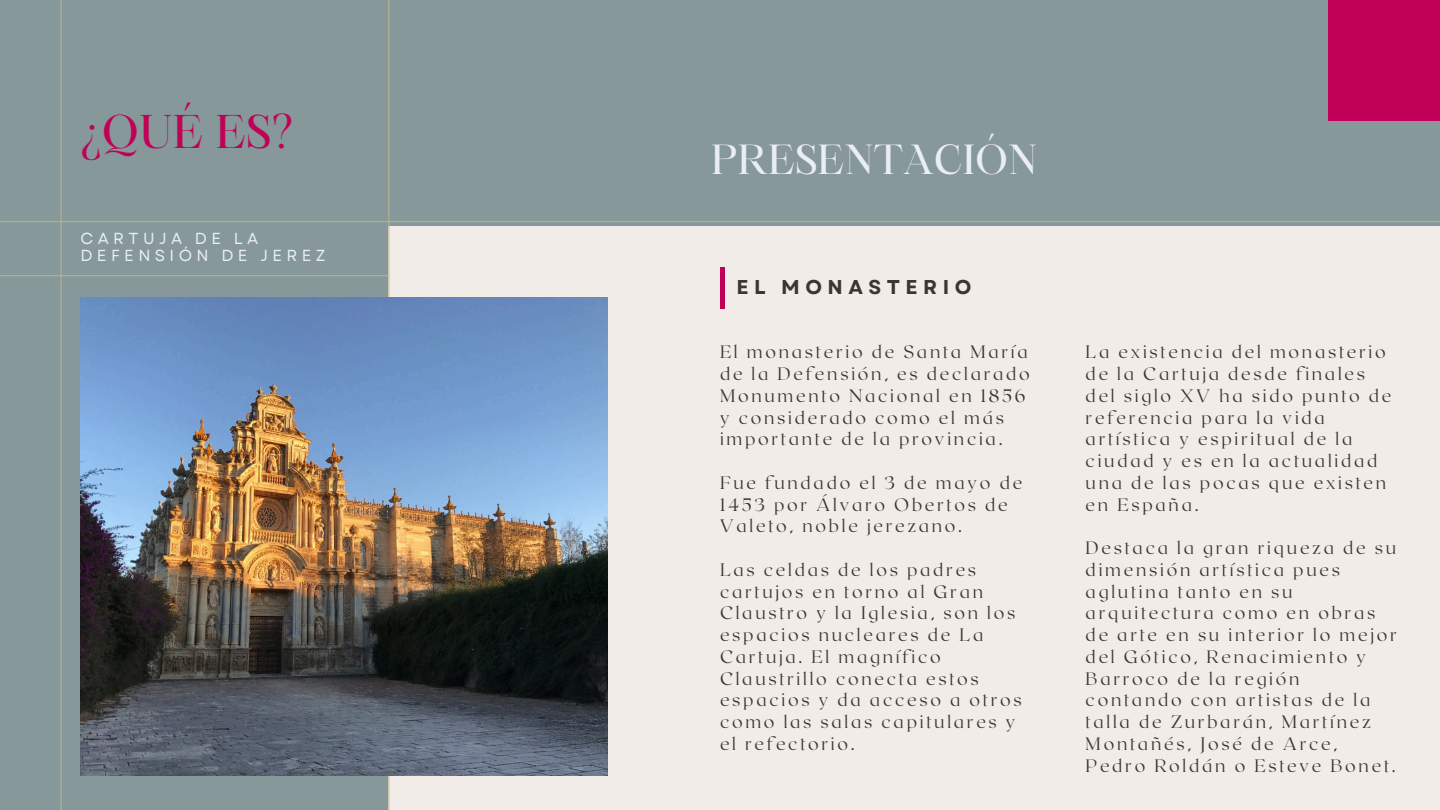
<style>
.page{position:relative;width:1440px;height:810px;background:#869899}
.page>*{position:absolute;margin:0;border:0;box-sizing:border-box;transform-origin:0 0}
.t1{font:45.4px "Maharlika";color:#c10057}
.t2{font:40.4px "Maharlika";color:#eaecf8}
.t3{font:700 20px "Garet";letter-spacing:.275em;color:#3a3633}
.t4{font:100 18px/21.8px "Roxborough CF";letter-spacing:.155em;color:#3a3633}
.t5{font:16px/17.2px "Garet";letter-spacing:.275em;color:#eaecf8}
</style>
<div class="page">
<div style="left:388px;top:226px;width:1052px;height:584px;background:#f1ece7"></div>
<hr style="left:61px;top:0;width:1px;height:810px;background:#bfb592">
<hr style="left:0;top:221px;width:1440px;height:1px;background:#bfb592">
<hr style="left:0;top:275px;width:389px;height:1px;background:#bfb592">
<hr style="left:388px;top:0;width:1px;height:810px;background:#bfb592">
<hr style="left:720px;top:267px;width:4px;height:42px;background:#c10057">
<img style="left:80px;top:297px;width:527px;height:478px">
<div style="left:1328px;top:0;width:112px;height:121px;background:#c10057"></div>
<p class="t1" style="left:80px;top:113px;width:214px">¿QUÉ ES?</p>
<p class="t5" style="left:80px;top:229px;width:246px">CARTUJA DE LA<br>DEFENSIÓN DE JEREZ</p>
<h3 class="t2" style="left:711px;top:143px;width:327px">PRESENTACIÓN</h3>
<h1 class="t3" style="left:736px;top:273px;width:236px">EL MONASTERIO</h1>
<h4 class="t4" style="left:720px;top:340px;width:311px">El monasterio de Santa María de la Defensión, es declarado<br>Monumento Nacional en 1856 y considerado como el más importante de la provincia.</h4>
<h4 class="t4" style="left:720px;top:471px;width:304px">Fue fundado el 3 de mayo de<br>1453 por Álvaro Obertos de<br>Valeto, noble jerezano.</h4>
<h4 class="t4" style="left:720px;top:558px;width:303px">Las celdas de los padres cartujos en torno al Gran<br>Claustro y la Iglesia, son los espacios nucleares de La<br>Cartuja. El magnífico<br>Claustrillo conecta estos espacios y da acceso a otros como las salas capitulares y el refectorio.</h4>
<h4 class="t4" style="left:1086px;top:340px;width:307px">La existencia del monasterio de la Cartuja desde finales del siglo XV ha sido punto de referencia para la vida artística y espiritual de la ciudad y es en la actualidad una de las pocas que existen en España.</h4>
<h4 class="t4" style="left:1086px;top:536px;width:313px">Destaca la gran riqueza de su dimensión artística pues aglutina tanto en su arquitectura como en obras de arte en su interior lo mejor del Gótico, Renacimiento y<br>Barroco de la región contando con artistas de la talla de Zurbarán, Martínez<br>Montañés, José de Arce,<br>Pedro Roldán o Esteve Bonet.</h4>
</div>
